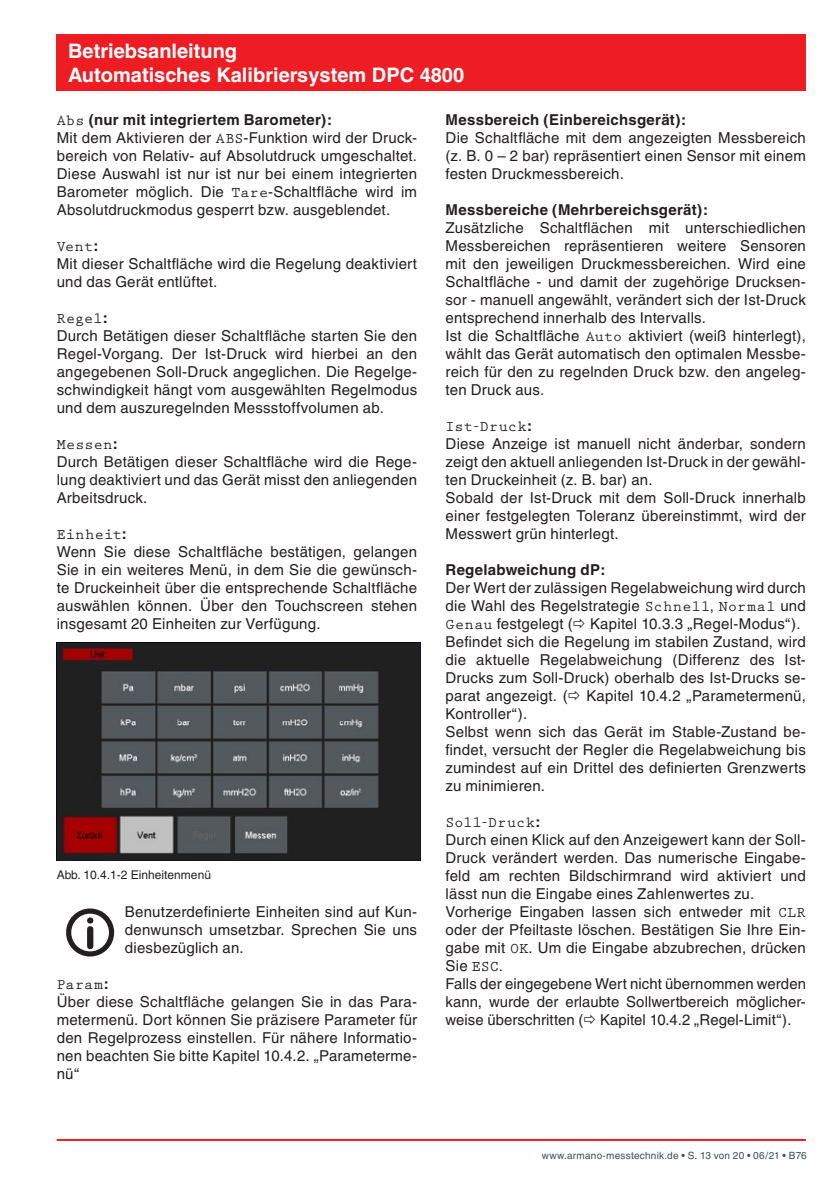
<style>
.page{position:relative;width:840px;height:1191px;background:#fff}
.page>*{position:absolute;margin:0;border:0;box-sizing:border-box;transform-origin:0 0}
.t1{font:700 20px/24px "Helvetica";color:#fff}
.t2{font:15px/18px "Helvetica";letter-spacing:.015em;color:#231f20}
.t3{font:700 15px "Helvetica";letter-spacing:.02em;color:#231f20}
.t4{font:700 15px "Prestige Elite Std";letter-spacing:.015em;color:#231f20}
.t5{font:12px "Helvetica";color:#231f20}
.t6{font:10px "Helvetica";letter-spacing:.02em;color:#3d4f51}
.s1{font-family:"Prestige Elite Std";font-weight:700}
.s2{font-weight:700}
.s3{font-family:"Helvetica"}
</style>
<div class="page">
<hr style="left:57px;top:1139px;width:748px;height:2px;background:#ee1d23">
<div style="left:57px;top:34px;width:748px;height:57px;background:#ee1d23"></div>
<img style="left:57px;top:643px;width:363px;height:217px">
<div style="left:66px;top:908px;width:48px;height:48px;border:5px solid #231f20;border-radius:50%"></div>
<svg style="left:87px;top:917px;width:6px;height:32px"></svg>
<h1 class="t1" style="left:68px;top:39px;width:397px">Betriebsanleitung<br>Automatisches Kalibriersystem DPC 4800</h1>
<p class="t2" style="left:57px;top:111px;width:362px"><span class="s1">Abs</span> <span class="s2">(nur mit integriertem Barometer):<br></span>Mit dem Aktivieren der <span class="s1">ABS</span>-Funktion wird der Druck&shy;bereich von Relativ- auf Absolutdruck umgeschaltet.<br>Diese Auswahl ist nur ist nur bei einem integrierten Barometer möglich. Die <span class="s1">Tare</span>-Schaltfläche wird im Absolutdruckmodus gesperrt bzw. ausgeblendet.</p>
<p class="t4" style="left:57px;top:238px;width:43px">Vent<span class="s3">:</span></p>
<p class="t2" style="left:57px;top:255px;width:361px">Mit dieser Schaltfläche wird die Regelung deaktiviert und das Gerät entlüftet.</p>
<p class="t4" style="left:57px;top:310px;width:52px">Regel<span class="s3">:</span></p>
<p class="t2" style="left:57px;top:327px;width:362px;text-align:justify">Durch Betätigen dieser Schaltfläche starten Sie den Regel-Vorgang. Der Ist-Druck wird hierbei an den angegebenen Soll-Druck angeglichen. Die Regelge&shy;schwindigkeit hängt vom ausgewählten Regelmodus und dem auszuregelnden Messstoffvolumen ab.</p>
<p class="t4" style="left:57px;top:436px;width:62px">Messen<span class="s3">:</span></p>
<p class="t2" style="left:57px;top:453px;width:361px;text-align:justify">Durch Betätigen dieser Schaltfläche wird die Rege&shy;lung deaktiviert und das Gerät misst den anliegenden Arbeitsdruck.</p>
<p class="t4" style="left:57px;top:526px;width:71px">Einheit<span class="s3">:</span></p>
<p class="t2" style="left:57px;top:543px;width:361px;text-align:justify">Wenn Sie diese Schaltfläche bestätigen, gelangen Sie in ein weiteres Menü, in dem Sie die gewünsch&shy;te Druckeinheit über die entsprechende Schaltfläche auswählen können. Über den Touchscreen stehen insgesamt 20 Einheiten zur Verfügung.</p>
<p class="t3" style="left:445px;top:111px;width:242px">Messbereich (Einbereichsgerät):</p>
<p class="t2" style="left:445px;top:129px;width:361px;text-align:justify">Die Schaltfläche mit dem angezeigten Messbereich (z. B. 0 – 2 bar) repräsentiert einen Sensor mit einem festen Druckmessbereich.</p>
<p class="t3" style="left:445px;top:201px;width:264px">Messbereiche (Mehrbereichsgerät):</p>
<p class="t2" style="left:445px;top:219px;width:362px">Zusätzliche Schaltflächen mit unterschiedlichen Messbereichen repräsentieren weitere Sensoren mit den jeweiligen Druckmessbereichen. Wird eine Schaltfläche - und damit der zugehörige Drucksen&shy;sor - manuell angewählt, verändert sich der Ist-Druck entsprechend innerhalb des Intervalls.<br>Ist die Schaltfläche <span class="s1">Auto</span> aktiviert (weiß hinterlegt), wählt das Gerät automatisch den optimalen Messbe&shy;reich für den zu regelnden Druck bzw. den angeleg&shy;ten Druck aus.</p>
<p class="t4" style="left:445px;top:418px;width:88px">Ist-Druck<span class="s3">:</span></p>
<p class="t2" style="left:445px;top:435px;width:361px">Diese Anzeige ist manuell nicht änderbar, sondern zeigt den aktuell anliegenden Ist-Druck in der gewähl&shy;ten Druckeinheit (z. B. bar) an.<br>Sobald der Ist-Druck mit dem Soll-Druck innerhalb einer festgelegten Toleranz übereinstimmt, wird der Messwert grün hinterlegt.</p>
<p class="t3" style="left:445px;top:561px;width:161px">Regelabweichung dP:</p>
<p class="t2" style="left:445px;top:579px;width:362px">Der Wert der zulässigen Regelabweichung wird durch die Wahl des Regelstrategie <span class="s1">Schnell</span>, <span class="s1">Normal</span> und <span class="s1">Genau</span> festgelegt ( Kapitel 10.3.3 „Regel-Modus“).<br>Befindet sich die Regelung im stabilen Zustand, wird die aktuelle Regelabweichung (Differenz des Ist-Drucks zum Soll-Druck) oberhalb des Ist-Drucks se&shy;parat angezeigt. ( Kapitel 10.4.2 „Parametermenü, Kontroller“).<br>Selbst wenn sich das Gerät im Stable-Zustand be&shy;findet, versucht der Regler die Regelabweichung bis zumindest auf ein Drittel des definierten Grenzwerts zu minimieren.</p>
<p class="t4" style="left:445px;top:814px;width:96px">Soll-Druck<span class="s3">:</span></p>
<p class="t2" style="left:445px;top:831px;width:362px">Durch einen Klick auf den Anzeigewert kann der Soll-Druck verändert werden. Das numerische Eingabe&shy;feld am rechten Bildschirmrand wird aktiviert und lässt nun die Eingabe eines Zahlenwertes zu.<br>Vorherige Eingaben lassen sich entweder mit <span class="s1">CLR </span>oder der Pfeiltaste löschen. Bestätigen Sie Ihre Ein&shy;gabe mit <span class="s1">OK</span>. Um die Eingabe abzubrechen, drücken Sie <span class="s1">ESC</span>.<br>Falls der eingegebene Wert nicht übernommen werden kann, wurde der erlaubte Sollwertbereich möglicher&shy;weise überschritten ( Kapitel 10.4.2 „Regel-Limit“).</p>
<p class="t5" style="left:57px;top:868px;width:156px">Abb. 10.4.1-2 Einheitenmenü</p>
<p class="t2" style="left:125px;top:903px;width:293px;text-align:justify">Benutzerdefinierte Einheiten sind auf Kun&shy;denwunsch umsetzbar. Sprechen Sie uns diesbezüglich an.</p>
<p class="t4" style="left:57px;top:976px;width:53px">Param<span class="s3">:</span></p>
<p class="t2" style="left:57px;top:993px;width:362px;text-align:justify">Über diese Schaltfläche gelangen Sie in das Para&shy;metermenü. Dort können Sie präzisere Parameter für den Regelprozess einstellen. Für nähere Informatio&shy;nen beachten Sie bitte Kapitel 10.4.2. „Parameterme&shy;nü“</p>
<p class="t6" style="left:541px;top:1149px;width:266px">www.armano-messtechnik.de • S. 13 von 20 • 06/21 • B76</p>
</div>
